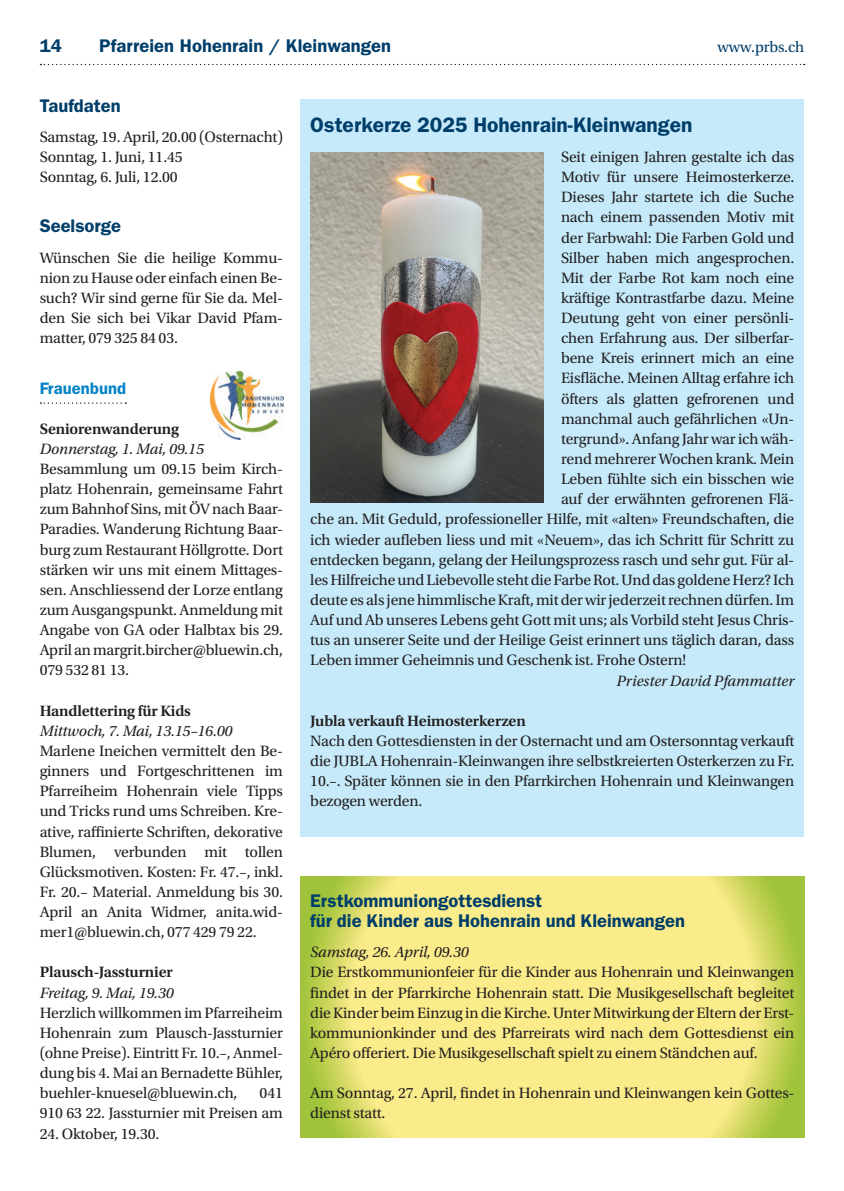
<style>
.page{position:relative;width:844px;height:1191px;background:#fff}
.page>*{position:absolute;margin:0;border:0;box-sizing:border-box;transform-origin:0 0}
.t1{font:600 21px "ITC Franklin Gothic Std";color:#003e6a}
.t2{font:600 18.38px/20.1px "ITC Franklin Gothic Std";color:#003e6a}
.t3{font:600 16.62px "ITC Franklin Gothic Std";letter-spacing:.005em;color:#0082c4}
.t4{font:15.75px/20.1px "Utopia Std";letter-spacing:-.01em;color:#231f20;text-align:justify}
.t5{font:italic 15.75px "Utopia Std";letter-spacing:-.01em;color:#231f20}
.t6{font:600 15.75px "Utopia Std";letter-spacing:-.01em;color:#231f20}
.t7{font:15.75px "Utopia Std";letter-spacing:-.01em;color:#003e6a}
</style>
<div class="page">
<svg style="left:40px;top:64px;width:764px;height:1px"></svg>
<img style="left:210px;top:371px;width:73px;height:68px">
<svg style="left:300px;top:876px;width:504px;height:261px"></svg>
<div style="left:300px;top:99px;width:504px;height:737px;background:#c6eafa"></div>
<img style="left:310px;top:153px;width:233px;height:349px">
<svg style="left:40px;top:402px;width:86px;height:2px"></svg>
<p class="t2" style="left:40px;top:36px;width:24px">14</p>
<p class="t2" style="left:99px;top:36px;width:293px">Pfarreien Hohenrain / Kleinwangen</p>
<p class="t7" style="left:717px;top:39px;width:88px">www.prbs.ch</p>
<p class="t2" style="left:40px;top:95px;width:82px">Taufdaten</p>
<p class="t4" style="left:40px;top:127px;width:245px;text-align:left">Samstag, 19. April, 20.00 (Osternacht)<br>Sonntag, 1. Juni, 11.45<br>Sonntag, 6. Juli, 12.00</p>
<p class="t2" style="left:40px;top:216px;width:83px">Seelsorge</p>
<p class="t4" style="left:40px;top:248px;width:245px">Wünschen Sie die heilige Kommu&shy;nion zu Hause oder einfach einen Be&shy;such? Wir sind gerne für Sie da. Mel&shy;den Sie sich bei Vikar David Pfam&shy;matter, 079 325 84 03.</p>
<p class="t3" style="left:40px;top:378px;width:88px">Frauenbund</p>
<p class="t6" style="left:40px;top:420px;width:141px">Seniorenwanderung</p>
<p class="t5" style="left:40px;top:440px;width:166px">Donnerstag, 1. Mai, 09.15</p>
<p class="t4" style="left:40px;top:459px;width:245px">Besammlung um 09.15 beim Kirch&shy;platz Hohenrain, gemeinsame Fahrt zum Bahnhof Sins, mit ÖV nach Baar-Paradies. Wanderung Richtung Baar&shy;burg zum Restaurant Höllgrotte. Dort stärken wir uns mit einem Mittages&shy;sen. Anschliessend der Lorze entlang zum Ausgangspunkt. Anmeldung mit Angabe von GA oder Halbtax bis 29.<br>April an margrit.bircher@bluewin.ch, 079 532 81 13.</p>
<p class="t6" style="left:40px;top:701px;width:153px">Handlettering für Kids</p>
<p class="t5" style="left:40px;top:722px;width:194px">Mittwoch, 7. Mai, 13.15–16.00</p>
<p class="t4" style="left:40px;top:741px;width:245px">Marlene Ineichen vermittelt den Be&shy;ginners und Fortgeschrittenen im Pfarreiheim Hohenrain viele Tipps und Tricks rund ums Schreiben. Kre&shy;ative, raffinierte Schriften, dekorative Blumen, verbunden mit tollen Glücksmotiven. Kosten: Fr. 47.–, inkl.<br>Fr. 20.– Material. Anmeldung bis 30.<br>April an Anita Widmer, anita.wid&shy;mer1@bluewin.ch, 077 429 79 22.</p>
<p class="t6" style="left:40px;top:963px;width:135px">Plausch-Jassturnier</p>
<p class="t5" style="left:40px;top:984px;width:135px">Freitag, 9. Mai, 19.30</p>
<p class="t4" style="left:40px;top:1002px;width:245px">Herzlich willkommen im Pfarreiheim Hohenrain zum Plausch-Jassturnier (ohne Preise). Eintritt Fr. 10.–, Anmel&shy;dung bis 4. Mai an Bernadette Bühler, buehler-knuesel@bluewin.ch,</p>
<p class="t4" style="left:40px;top:1083px;width:245px;text-align:right">041<br>910 63 22. Jassturnier mit Preisen am</p>
<p class="t4" style="left:40px;top:1123px;width:121px">24. Oktober, 19.30.</p>
<h1 class="t1" style="left:310px;top:112px;width:383px">Osterkerze 2025 Hohenrain-Kleinwangen</h1>
<p class="t4" style="left:561px;top:147px;width:235px">Seit einigen Jahren gestalte ich das</p>
<p class="t4" style="left:561px;top:167px;width:235px">Motiv für unsere Heimosterkerze.</p>
<p class="t4" style="left:561px;top:187px;width:235px">Dieses Jahr startete ich die Suche</p>
<p class="t4" style="left:561px;top:207px;width:235px">nach einem passenden Motiv mit</p>
<p class="t4" style="left:561px;top:228px;width:235px">der Farbwahl: Die Farben Gold und</p>
<p class="t4" style="left:561px;top:248px;width:235px">Silber haben mich angesprochen.</p>
<p class="t4" style="left:561px;top:268px;width:235px">Mit der Farbe Rot kam noch eine</p>
<p class="t4" style="left:561px;top:288px;width:235px">kräftige Kontrastfarbe dazu. Meine</p>
<p class="t4" style="left:561px;top:308px;width:235px">Deutung geht von einer persönli-</p>
<p class="t4" style="left:561px;top:328px;width:235px">chen Erfahrung aus. Der silberfar-</p>
<p class="t4" style="left:561px;top:348px;width:235px">bene Kreis erinnert mich an eine</p>
<p class="t4" style="left:561px;top:368px;width:235px">Eisfläche. Meinen Alltag erfahre ich</p>
<p class="t4" style="left:561px;top:389px;width:235px">öfters als glatten gefrorenen und</p>
<p class="t4" style="left:561px;top:409px;width:235px">manchmal auch gefährlichen «Un-</p>
<p class="t4" style="left:561px;top:429px;width:235px">tergrund». Anfang Jahr war ich wäh-</p>
<p class="t4" style="left:561px;top:449px;width:235px">rend mehrerer Wochen krank. Mein</p>
<p class="t4" style="left:561px;top:469px;width:235px">Leben fühlte sich ein bisschen wie</p>
<p class="t4" style="left:561px;top:489px;width:235px">auf der erwähnten gefrorenen Flä-</p>
<p class="t4" style="left:310px;top:509px;width:485px">che an. Mit Geduld, professioneller Hilfe, mit «alten» Freundschaften, die</p>
<p class="t4" style="left:310px;top:529px;width:485px">ich wieder aufleben liess und mit «Neuem», das ich Schritt für Schritt zu</p>
<p class="t4" style="left:310px;top:550px;width:485px">entdecken begann, gelang der Heilungsprozess rasch und sehr gut. Für al-</p>
<p class="t4" style="left:310px;top:570px;width:485px">les Hilfreiche und Liebevolle steht die Farbe Rot. Und das goldene Herz? Ich</p>
<p class="t4" style="left:310px;top:590px;width:485px">deute es als jene himmlische Kraft, mit der wir jederzeit rechnen dürfen. Im</p>
<p class="t4" style="left:310px;top:610px;width:485px">Auf und Ab unseres Lebens geht Gott mit uns; als Vorbild steht Jesus Chris-</p>
<p class="t4" style="left:310px;top:630px;width:485px">tus an unserer Seite und der Heilige Geist erinnert uns täglich daran, dass</p>
<p class="t4" style="left:310px;top:650px;width:377px">Leben immer Geheimnis und Geschenk ist. Frohe Ostern!</p>
<p class="t5" style="left:616px;top:672px;width:179px">Priester David Pfammatter</p>
<p class="t6" style="left:310px;top:712px;width:217px">Jubla verkauft Heimosterkerzen</p>
<p class="t4" style="left:310px;top:731px;width:485px">Nach den Gottesdiensten in der Osternacht und am Ostersonntag verkauft die JUBLA Hohenrain-Kleinwangen ihre selbstkreierten Osterkerzen zu Fr.<br>10.–. Später können sie in den Pfarrkirchen Hohenrain und Kleinwangen bezogen werden.</p>
<p class="t2" style="left:310px;top:890px;width:376px">Erstkommuniongottesdienst<br>für die Kinder aus Hohenrain und Kleinwangen</p>
<p class="t5" style="left:310px;top:943px;width:160px">Samstag, 26. April, 09.30</p>
<p class="t4" style="left:310px;top:962px;width:485px">Die Erstkommunionfeier für die Kinder aus Hohenrain und Kleinwangen findet in der Pfarrkirche Hohenrain statt. Die Musikgesellschaft begleitet die Kinder beim Einzug in die Kirche. Unter Mitwirkung der Eltern der Erst&shy;kommunionkinder und des Pfarreirats wird nach dem Gottesdienst ein Apéro offeriert. Die Musikgesellschaft spielt zu einem Ständchen auf.</p>
<p class="t4" style="left:310px;top:1083px;width:485px">Am Sonntag, 27. April, findet in Hohenrain und Kleinwangen kein Gottes&shy;dienst statt.</p>
</div>
